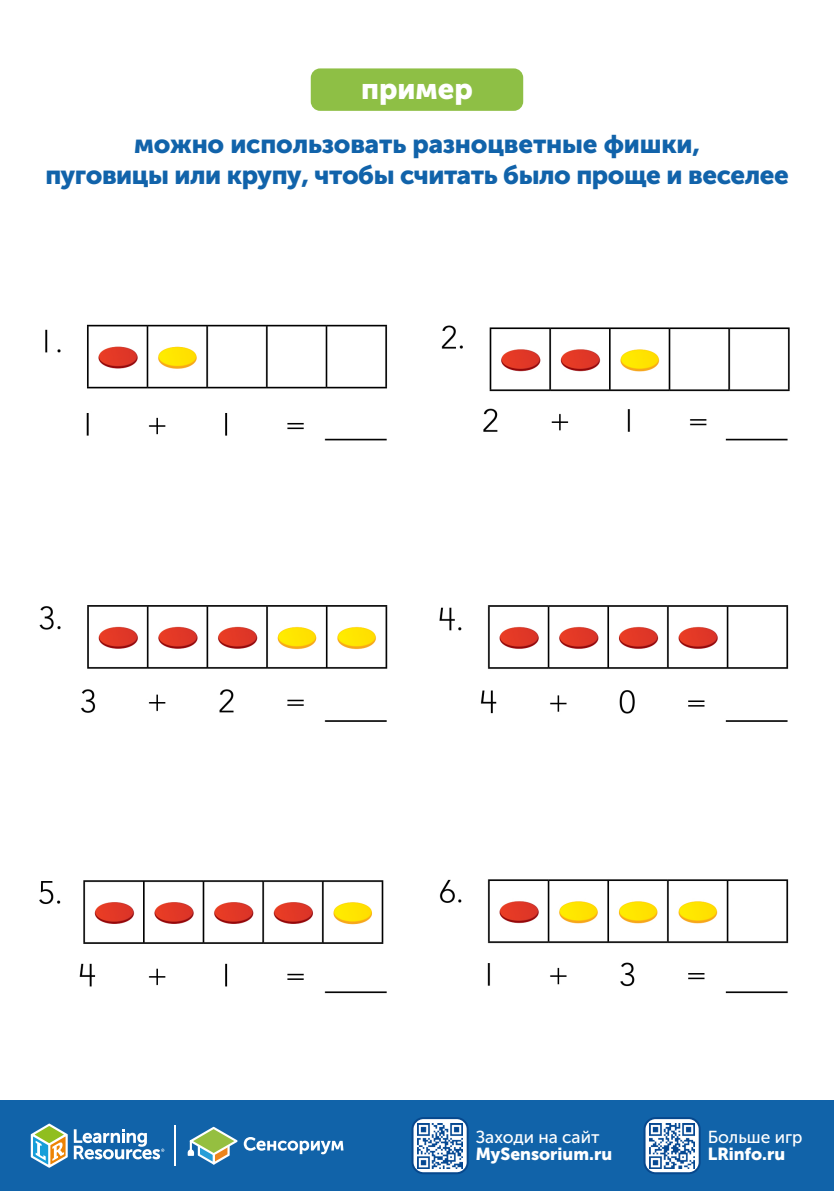
<style>
.page{position:relative;width:834px;height:1191px;background:#fff}
.page>*{position:absolute;margin:0;border:0;box-sizing:border-box;transform-origin:0 0}
.t1{font:29.2px "Museo Sans Cyrl 900";color:#fff}
.t2{font:26px/31.2px "Museo Sans Cyrl 900";letter-spacing:-.02em;color:#1163aa;text-align:center}
.t3{font:17.2px "Museo Sans Cyrl 900";color:#fff}
.t4{font:17.2px "Museo Sans Cyrl 500";color:#fff}
</style>
<div class="page">
<img style="left:39px;top:324px;width:751px;height:670px">
<div style="left:311px;top:68px;width:212px;height:43px;background:#8ebf45;border-radius:9px"></div>
<div style="left:0;top:1100px;width:833px;height:91px;background:#1163a9"></div>
<svg style="left:643px;top:1117px;width:57px;height:57px"></svg>
<img style="left:649px;top:1123px;width:45px;height:45px">
<svg style="left:411px;top:1117px;width:57px;height:57px"></svg>
<img style="left:417px;top:1123px;width:45px;height:45px">
<svg style="left:188px;top:1126px;width:49px;height:38px"></svg>
<svg style="left:244px;top:1137px;width:99px;height:17px"></svg>
<svg style="left:31px;top:1123px;width:37px;height:44px"></svg>
<svg style="left:74px;top:1129px;width:90px;height:30px"></svg>
<hr style="left:174px;top:1125px;width:1px;height:40px;background:#fff">
<p class="t1" style="left:361px;top:72px;width:113px">пример</p>
<p class="t2" style="left:45px;top:128px;width:744px">можно использовать разноцветные фишки,<br>пуговицы или крупу, чтобы считать было проще и веселее</p>
<p class="t4" style="left:475px;top:1127px;width:125px">Заходи на сайт</p>
<p class="t3" style="left:475px;top:1144px;width:138px">MySensorium.ru</p>
<p class="t4" style="left:707px;top:1127px;width:96px">Больше игр</p>
<p class="t3" style="left:707px;top:1144px;width:79px">LRinfo.ru</p>
</div>
